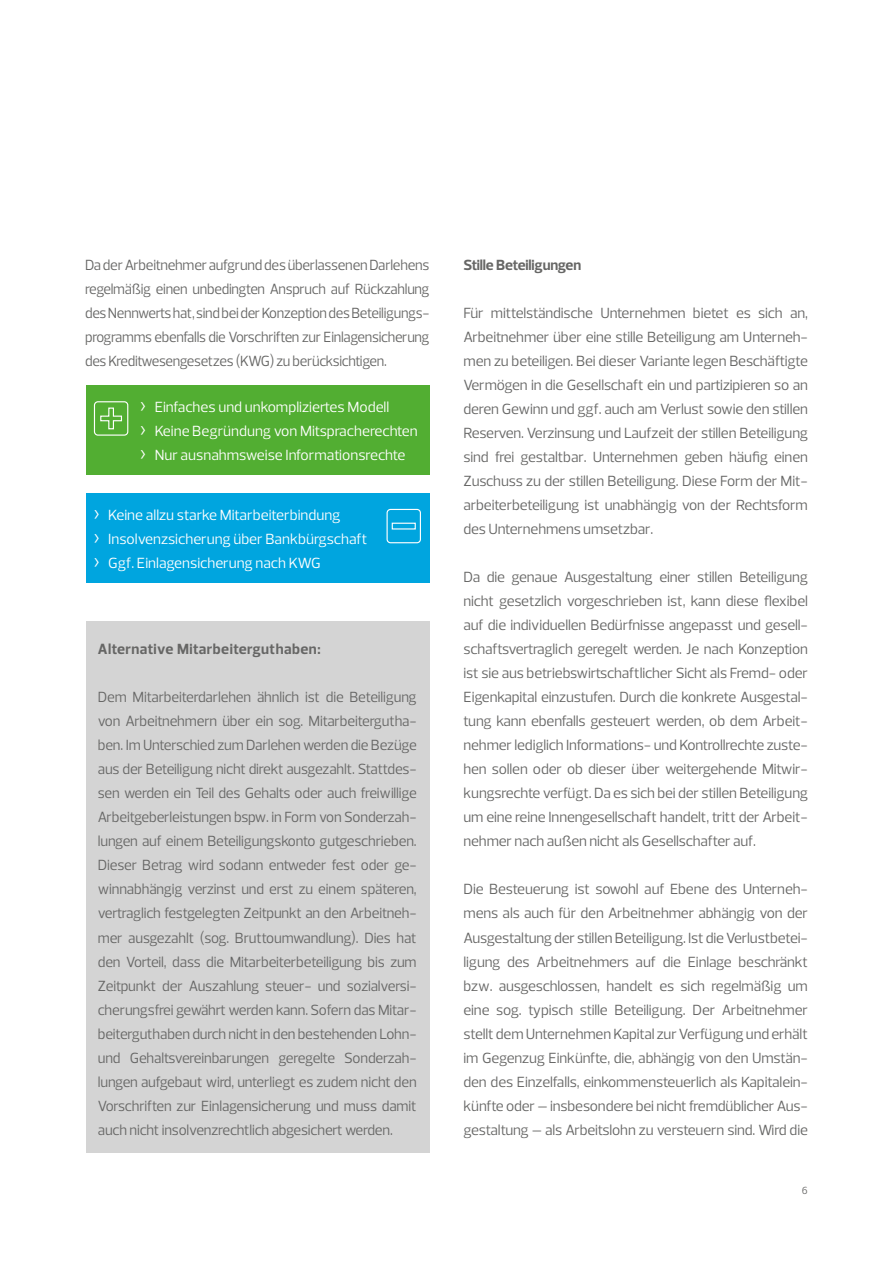
<style>
.page{position:relative;width:893px;height:1263px;background:#fff}
.page>*{position:absolute;margin:0;border:0;box-sizing:border-box;transform-origin:0 0}
.t1{font:15px/24px "Prelo";letter-spacing:-.01em;color:#666665}
.t2{font:15px/24px "Prelo";letter-spacing:-.01em;color:#666665;text-align:justify;scale:.96 1}
.t3{font:15px/24px "Prelo";color:#fff}
.t4{font:700 15px "Prelo";letter-spacing:.03em;color:#666665}
.t5{font:700 15px "Prelo";letter-spacing:.005em;color:#666665}
.t6{font:10.5px "Prelo";color:#666665}
.s1{font-family:"Frutiger LT Std";font-weight:300;font-size:21px}
</style>
<div class="page">
<div style="left:86px;top:385px;width:343px;height:89px;background:#52ae32"></div>
<div style="left:86px;top:493px;width:343px;height:89px;background:#00a5df"></div>
<svg style="left:93px;top:401px;width:36px;height:35px"></svg>
<svg style="left:386px;top:508px;width:35px;height:36px"></svg>
<div style="left:86px;top:621px;width:343px;height:531px;background:#d4d4d4"></div>
<p class="t2" style="left:85px;top:253px;width:360px">Da der Arbeitnehmer aufgrund des überlassenen Darlehens regelmäßig einen unbedingten Anspruch auf Rückzahlung des Nennwerts hat, sind bei der Konzeption des Beteiligungs&shy;programms ebenfalls die Vorschriften zur Einlagensicherung des Kreditwesengesetzes (KWG) zu berücksichtigen.</p>
<p class="t3" style="left:140px;top:395px;width:279px"><span class="s1">›</span> Einfaches und unkompliziertes Modell<br><span class="s1">›</span> Keine Begründung von Mitspracherechten <span class="s1">›</span> Nur ausnahmsweise Informationsrechte</p>
<p class="t3" style="left:94px;top:503px;width:275px"><span class="s1">›</span> Keine allzu starke Mitarbeiterbindung<br><span class="s1">›</span> Insolvenzsicherung über Bankbürgschaft <span class="s1">›</span> Ggf. Einlagensicherung nach KWG</p>
<p class="t4" style="left:98px;top:640px;width:224px">Alternative Mitarbeiterguthaben:</p>
<p class="t1" style="left:98px;top:685px;width:320px">Dem Mitarbeiterdarlehen ähnlich ist die Beteiligung von Arbeitnehmern über ein sog. Mitarbeitergutha&shy;ben. Im Unterschied zum Darlehen werden die Bezüge aus der Beteiligung nicht direkt ausgezahlt. Stattdes&shy;sen werden ein Teil des Gehalts oder auch freiwillige Arbeitgeberleistungen bspw. in Form von Sonderzah&shy;lungen auf einem Beteiligungskonto gutgeschrieben.<br>Dieser Betrag wird sodann entweder fest oder ge&shy;winnabhängig verzinst und erst zu einem späteren, vertraglich festgelegten Zeitpunkt an den Arbeitneh&shy;mer ausgezahlt (sog. Bruttoumwandlung). Dies hat den Vorteil, dass die Mitarbeiterbeteiligung bis zum Zeitpunkt der Auszahlung steuer- und sozialversi&shy;cherungsfrei gewährt werden kann. Sofern das Mitar&shy;beiterguthaben durch nicht in den bestehenden Lohn&shy;und Gehaltsvereinbarungen geregelte Sonderzah&shy;lungen aufgebaut wird, unterliegt es zudem nicht den Vorschriften zur Einlagensicherung und muss damit auch nicht insolvenzrechtlich abgesichert werden.</p>
<p class="t5" style="left:463px;top:256px;width:119px">Stille Beteiligungen</p>
<p class="t1" style="left:463px;top:301px;width:346px;text-align:justify">Für mittelständische Unternehmen bietet es sich an, Arbeitnehmer über eine stille Beteiligung am Unterneh&shy;men zu beteiligen. Bei dieser Variante legen Beschäftigte Vermögen in die Gesellschaft ein und partizipieren so an deren Gewinn und ggf. auch am Verlust sowie den stillen Reserven. Verzinsung und Laufzeit der stillen Beteiligung sind frei gestaltbar. Unternehmen geben häufig einen Zuschuss zu der stillen Beteiligung. Diese Form der Mit&shy;arbeiterbeteiligung ist unabhängig von der Rechtsform des Unternehmens umsetzbar.</p>
<p class="t1" style="left:463px;top:565px;width:346px">Da die genaue Ausgestaltung einer stillen Beteiligung nicht gesetzlich vorgeschrieben ist, kann diese flexibel auf die individuellen Bedürfnisse angepasst und gesell&shy;schaftsvertraglich geregelt werden. Je nach Konzeption ist sie aus betriebswirtschaftlicher Sicht als Fremd- oder Eigenkapital einzustufen. Durch die konkrete Ausgestal&shy;tung kann ebenfalls gesteuert werden, ob dem Arbeit&shy;nehmer lediglich Informations- und Kontrollrechte zuste&shy;hen sollen oder ob dieser über weitergehende Mitwir&shy;kungsrechte verfügt. Da es sich bei der stillen Beteiligung um eine reine Innengesellschaft handelt, tritt der Arbeit&shy;nehmer nach außen nicht als Gesellschafter auf.</p>
<p class="t1" style="left:463px;top:877px;width:346px;text-align:justify">Die Besteuerung ist sowohl auf Ebene des Unterneh&shy;mens als auch für den Arbeitnehmer abhängig von der Ausgestaltung der stillen Beteiligung. Ist die Verlustbetei&shy;ligung des Arbeitnehmers auf die Einlage beschränkt bzw. ausgeschlossen, handelt es sich regelmäßig um eine sog. typisch stille Beteiligung. Der Arbeitnehmer stellt dem Unternehmen Kapital zur Verfügung und erhält im Gegenzug Einkünfte, die, abhängig von den Umstän&shy;den des Einzelfalls, einkommensteuerlich als Kapitalein&shy;künfte oder – insbesondere bei nicht fremdüblicher Aus&shy;gestaltung – als Arbeitslohn zu versteuern sind. Wird die</p>
<p class="t6" style="left:802px;top:1184px;width:7px">6</p>
</div>
